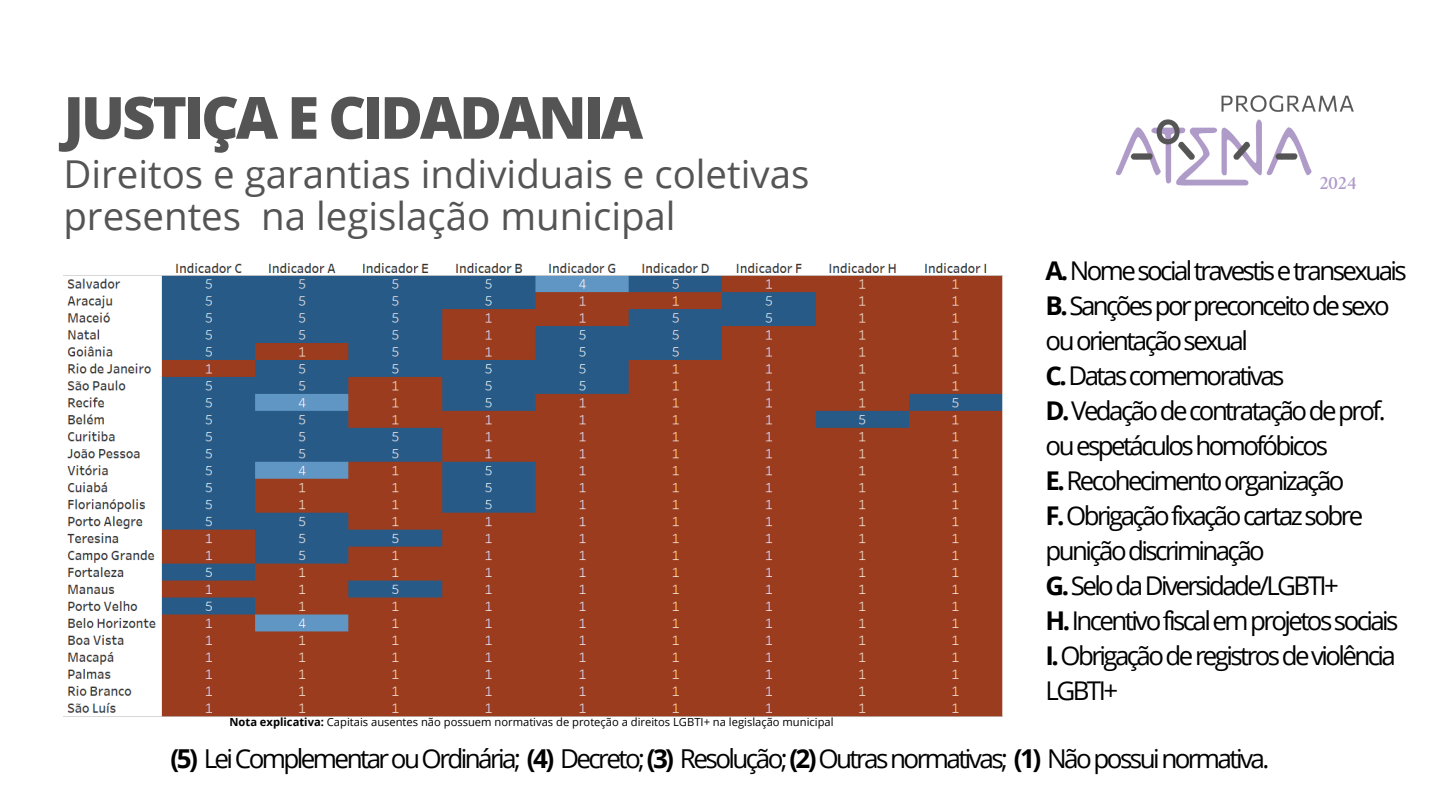
<style>
.page{position:relative;width:1440px;height:810px;background:#fff}
.page>*{position:absolute;margin:0;border:0;box-sizing:border-box;transform-origin:0 0}
.t1{font:800 58.2px "Open Sans";letter-spacing:-.05em;color:#545454}
.t2{font:38.4px/42.1px "Open Sans";color:#545454}
.t3{font:26.1px "Open Sans";letter-spacing:-.1em;color:#000}
.t4{font:25.9px/35px "Open Sans";letter-spacing:-.1em;color:#000}
.t5{font:600 19.4px "Crimson";color:#b09bca}
.t6{font:11.2px "Open Sans";color:#000}
.s1{font-weight:700}
</style>
<div class="page">
<img style="left:1116px;top:95px;width:238px;height:91px">
<img style="left:63px;top:263px;width:939px;height:454px">
<h4 class="t1" style="left:63px;top:77px;width:581px">JUSTIÇA E CIDADANIA</h4>
<p class="t2" style="left:63px;top:152px;width:748px">Direitos e garantias individuais e coletivas presentes na legislação municipal</p>
<h3 class="t6" style="left:229px;top:714px;width:606px"><span class="s1">Nota explicativa:</span> Capitais ausentes não possuem normativas de proteção a direitos LGBTI+ na legislação municipal</h3>
<h2 class="t5" style="left:1319px;top:175px;width:38px">2024</h2>
<p class="t4" style="left:1046px;top:253px;width:363px"><span class="s1">A.</span> Nome social travestis e transexuais<br><span class="s1">B.</span> Sanções por preconceito de sexo ou orientação sexual<br><span class="s1">C.</span> Datas comemorativas<br><span class="s1">D.</span> Vedação de contratação de prof. ou espetáculos homofóbicos<br><span class="s1">E.</span> Recohecimento organização<br><span class="s1">F.</span> Obrigação fixação cartaz sobre punição discriminação<br><span class="s1">G.</span> Selo da Diversidade/LGBTI+<br><span class="s1">H.</span> Incentivo fiscal em projetos sociais<br><span class="s1">I.</span> Obrigação de registros de violência<br>LGBTI+</p>
<h3 class="t3" style="left:170px;top:740px;width:1101px"><span class="s1">(5)</span> Lei Complementar ou Ordinária; <span class="s1">(4)</span> Decreto; <span class="s1">(3)</span> Resolução; <span class="s1">(2)</span> Outras normativas; <span class="s1">(1)</span> Não possui normativa.</h3>
</div>
